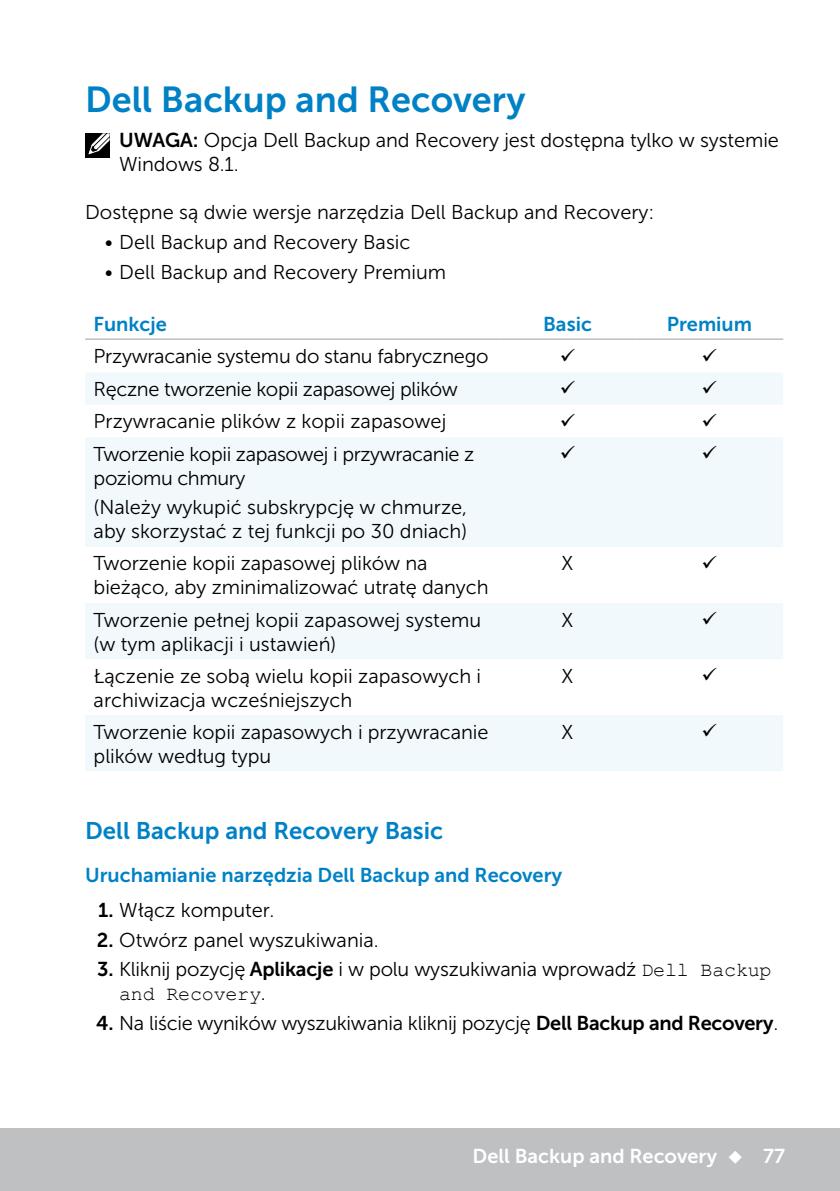
<style>
.page{position:relative;width:840px;height:1191px;background:#fff}
.page>*{position:absolute;margin:0;border:0;box-sizing:border-box;transform-origin:0 0}
.t1{font:36px "Museo Sans For Dell 700";color:#0081c6}
.t2{font:24px "Museo Sans For Dell 700";color:#0081c6}
.t3{font:20px/24px "Museo Sans For Dell 300";letter-spacing:-.005em;color:#000}
.t4{font:20px "Museo Sans For Dell 700";color:#0081c6}
.t5{font:20px "Museo Sans For Dell 700";color:#fff}
.t6{font:20px "Courier New";letter-spacing:-.01em;color:#000}
.s1{font-family:"Museo Sans For Dell 700"}
.s2{font-family:"Courier New"}
.s3{font-family:"Museo Sans For Dell 300"}
</style>
<div class="page">
<div style="left:0;top:1128px;width:839px;height:63px;background:#bec0c2"></div>
<svg style="left:85px;top:373px;width:697px;height:398px;fill:#f2f9fc"></svg>
<hr style="left:85px;top:338px;width:414px;height:2px;background:#bcbec0">
<hr style="left:499px;top:338px;width:136px;height:2px;background:#bcbec0">
<hr style="left:635px;top:338px;width:147px;height:2px;background:#bcbec0">
<div style="left:85px;top:133px;width:24px;height:25px;background:#000"></div>
<svg style="left:88px;top:133px;width:22px;height:22px"></svg>
<svg style="left:561px;top:381px;width:13px;height:13px"></svg>
<svg style="left:702px;top:381px;width:14px;height:13px"></svg>
<svg style="left:561px;top:413px;width:13px;height:13px"></svg>
<svg style="left:702px;top:413px;width:14px;height:13px"></svg>
<svg style="left:561px;top:445px;width:13px;height:14px"></svg>
<svg style="left:702px;top:445px;width:14px;height:14px"></svg>
<svg style="left:702px;top:555px;width:14px;height:13px"></svg>
<svg style="left:702px;top:611px;width:14px;height:13px"></svg>
<svg style="left:702px;top:667px;width:14px;height:13px"></svg>
<svg style="left:702px;top:723px;width:14px;height:13px"></svg>
<h1 class="t1" style="left:85px;top:80px;width:442px">Dell Backup and Recovery</h1>
<p class="t3" style="left:119px;top:129px;width:661px"><span class="s1">UWAGA:</span> Opcja Dell Backup and Recovery jest dostępna tylko w systemie<br>Windows 8.1.</p>
<p class="t3" style="left:85px;top:201px;width:570px">Dostępne są dwie wersje narzędzia Dell Backup and Recovery:</p>
<p class="t3" style="left:105px;top:230px;width:307px">• Dell Backup and Recovery Basic</p>
<p class="t3" style="left:105px;top:260px;width:342px">• Dell Backup and Recovery Premium</p>
<p class="t4" style="left:94px;top:313px;width:75px">Funkcje</p>
<p class="t4" style="left:543px;top:313px;width:50px">Basic</p>
<p class="t4" style="left:666px;top:313px;width:87px">Premium</p>
<p class="t3" style="left:94px;top:345px;width:396px">Przywracanie systemu do stanu fabrycznego</p>
<p class="t3" style="left:94px;top:377px;width:365px">Ręczne tworzenie kopii zapasowej plików</p>
<p class="t3" style="left:94px;top:409px;width:354px">Przywracanie plików z kopii zapasowej</p>
<p class="t3" style="left:94px;top:442px;width:382px">Tworzenie kopii zapasowej i przywracanie z poziomu chmury</p>
<p class="t3" style="left:94px;top:496px;width:375px">(Należy wykupić subskrypcję w chmurze, aby skorzystać z tej funkcji po 30 dniach)</p>
<p class="t3" style="left:94px;top:552px;width:396px">Tworzenie kopii zapasowej plików na bieżąco, aby zminimalizować utratę danych</p>
<p class="t3" style="left:561px;top:552px;width:13px">X</p>
<p class="t3" style="left:94px;top:608px;width:389px">Tworzenie pełnej kopii zapasowej systemu (w tym aplikacji i ustawień)</p>
<p class="t3" style="left:561px;top:608px;width:13px">X</p>
<p class="t3" style="left:94px;top:664px;width:389px">Łączenie ze sobą wielu kopii zapasowych i archiwizacja wcześniejszych</p>
<p class="t3" style="left:561px;top:664px;width:13px">X</p>
<p class="t3" style="left:94px;top:720px;width:396px">Tworzenie kopii zapasowych i przywracanie plików według typu</p>
<p class="t3" style="left:561px;top:720px;width:13px">X</p>
<p class="t2" style="left:85px;top:817px;width:359px">Dell Backup and Recovery Basic</p>
<p class="t4" style="left:85px;top:863px;width:478px">Uruchamianie narzędzia Dell Backup and Recovery</p>
<p class="t3" style="left:98px;top:898px;width:177px"><span class="s1">1.</span> Włącz komputer.</p>
<p class="t3" style="left:97px;top:927px;width:283px"><span class="s1">2.</span> Otwórz panel wyszukiwania.</p>
<p class="t3" style="left:97px;top:957px;width:675px"><span class="s1">3.</span> Kliknij pozycję <span class="s1">Aplikacje</span> i w polu wyszukiwania wprowadź <span class="s2">Dell Backup</span></p>
<p class="t6" style="left:119px;top:981px;width:148px">and Recovery<span class="s3">.</span></p>
<p class="t3" style="left:96px;top:1011px;width:683px"><span class="s1">4.</span> Na liście wyników wyszukiwania kliknij pozycję <span class="s1">Dell Backup and Recovery</span>.</p>
<p class="t5" style="left:472px;top:1144px;width:314px">Dell Backup and Recovery ◆ 77</p>
</div>
